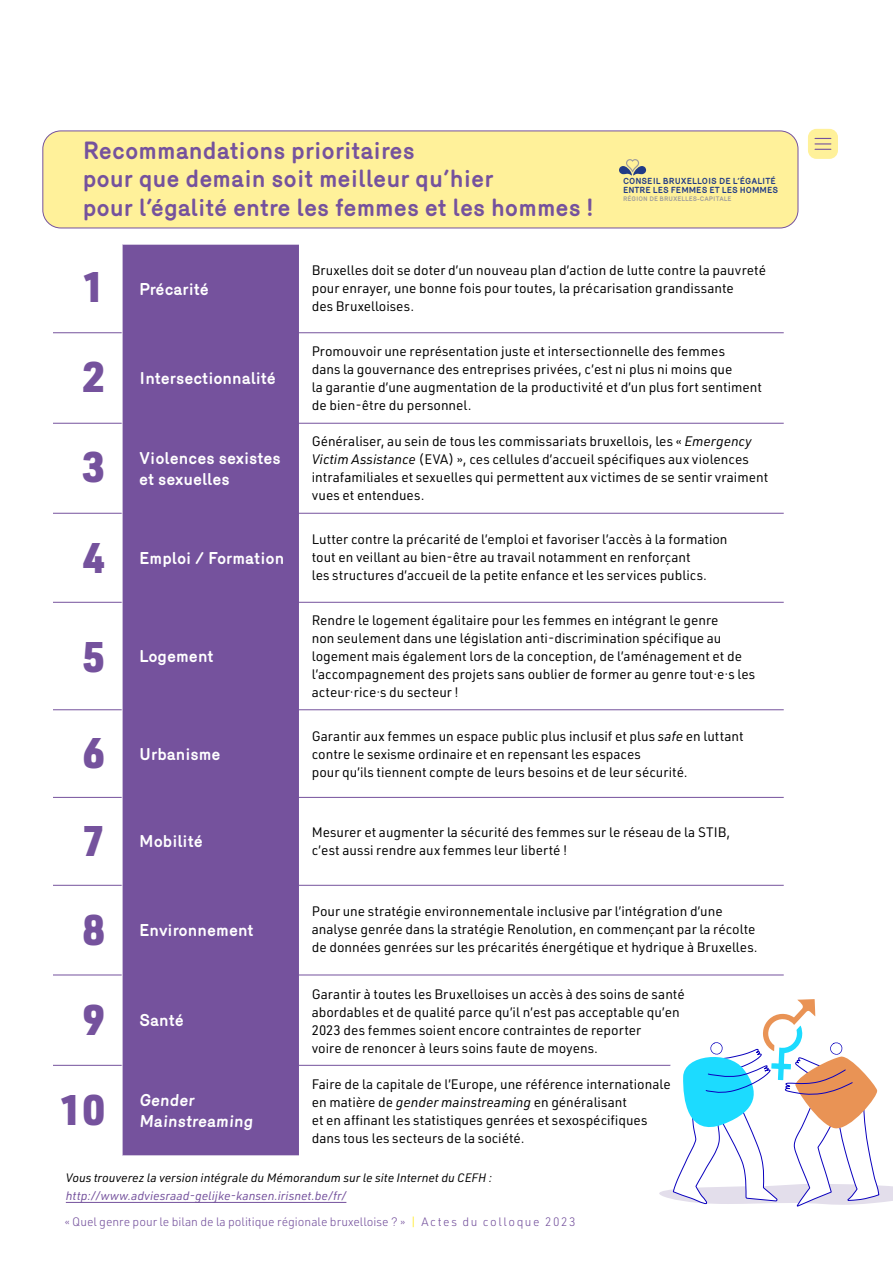
<style>
.page{position:relative;width:893px;height:1263px;background:#fff}
.page>*{position:absolute;margin:0;border:0;box-sizing:border-box;transform-origin:0 0}
.t1{font:900 42px "URWDIN";color:#75529d}
.t2{font:700 24px/28.8px "Mercury";color:#75529d}
.t3{font:700 16.5px/21px "Mercury";color:#fff}
.t4{font:13.5px/18px "URWDIN";color:#000}
.t5{font:italic 12px/18px "URWDIN";color:#000}
.t6{font:300 12px "URWDIN";color:#75529d}
.t7{font:700 8.4px/8.4px "Mercury";color:#213b86}
.t8{font:700 6.3px "Mercury";color:#9e9c9c}
.s1{font-style:italic}
.s2{color:#75529d}
.s3{color:#ffe600}
</style>
<div class="page">
<div style="left:123px;top:245px;width:176px;height:910px;background:#75529d"></div>
<hr style="left:299px;top:332px;width:485px;height:1px;background:#75529d">
<hr style="left:299px;top:423px;width:485px;height:1px;background:#75529d">
<hr style="left:299px;top:513px;width:485px;height:1px;background:#75529d">
<hr style="left:299px;top:602px;width:485px;height:1px;background:#75529d">
<hr style="left:299px;top:709px;width:485px;height:1px;background:#75529d">
<hr style="left:299px;top:797px;width:485px;height:1px;background:#75529d">
<hr style="left:299px;top:885px;width:485px;height:1px;background:#75529d">
<hr style="left:299px;top:974px;width:485px;height:1px;background:#75529d">
<hr style="left:299px;top:1065px;width:485px;height:1px;background:#75529d">
<hr style="left:34px;top:332px;width:88px;height:1px;background:#75529d">
<hr style="left:34px;top:423px;width:88px;height:1px;background:#75529d">
<hr style="left:34px;top:513px;width:88px;height:1px;background:#75529d">
<hr style="left:34px;top:602px;width:88px;height:1px;background:#75529d">
<hr style="left:34px;top:709px;width:88px;height:1px;background:#75529d">
<hr style="left:34px;top:797px;width:88px;height:1px;background:#75529d">
<hr style="left:34px;top:885px;width:88px;height:1px;background:#75529d">
<hr style="left:34px;top:974px;width:88px;height:1px;background:#75529d">
<hr style="left:34px;top:1065px;width:88px;height:1px;background:#75529d">
<div style="left:32px;top:131px;width:21px;height:1123px;background:#fff"></div>
<div style="left:43px;top:131px;width:755px;height:97px;background:#fff19a;border-radius:18px"></div>
<div style="left:42px;top:131px;width:756px;height:97px;border:1px solid #75529d;border-radius:18px"></div>
<svg style="left:619px;top:159px;width:27px;height:16px"></svg>
<svg style="left:659px;top:999px;width:234px;height:208px"></svg>
<hr style="left:66px;top:1202px;width:280px;height:1px;background:#75529d">
<div style="left:808px;top:129px;width:30px;height:30px;background:#fff19a;border-radius:9px"></div>
<svg style="left:815px;top:138px;width:16px;height:12px"></svg>
<p class="t2" style="left:83px;top:136px;width:512px">Recommandations prioritaires<br>pour que demain soit meilleur qu’hier<br>pour l’égalité entre les femmes et les hommes !</p>
<p class="t7" style="left:623px;top:177px;width:157px">CONSEIL BRUXELLOIS DE L’ÉGALITÉ<br>ENTRE LES FEMMES ET LES HOMMES</p>
<p class="t8" style="left:623px;top:195px;width:110px">RÉGION DE BRUXELLES-CAPITALE</p>
<p class="t1" style="left:82px;top:258px;width:24px">1</p>
<p class="t3" style="left:139px;top:278px;width:71px">Précarité</p>
<p class="t1" style="left:82px;top:348px;width:24px">2</p>
<p class="t3" style="left:139px;top:368px;width:138px">Intersectionnalité</p>
<p class="t1" style="left:82px;top:438px;width:24px">3</p>
<p class="t3" style="left:139px;top:447px;width:143px">Violences sexistes et sexuelles</p>
<p class="t1" style="left:82px;top:528px;width:24px">4</p>
<p class="t3" style="left:139px;top:547px;width:147px">Emploi / Formation</p>
<p class="t1" style="left:82px;top:627px;width:24px">5</p>
<p class="t3" style="left:139px;top:646px;width:76px">Logement</p>
<p class="t1" style="left:82px;top:723px;width:24px">6</p>
<p class="t3" style="left:139px;top:743px;width:83px">Urbanisme</p>
<p class="t4" style="left:312px;top:261px;width:456px">Bruxelles doit se doter d’un nouveau plan d’action de lutte contre la pauvreté pour enrayer, une bonne fois pour toutes, la précarisation grandissante<br>des Bruxelloises.</p>
<p class="t4" style="left:312px;top:342px;width:452px">Promouvoir une représentation juste et intersectionnelle des femmes<br>dans la gouvernance des entreprises privées, c’est ni plus ni moins que<br>la garantie d’une augmentation de la productivité et d’un plus fort sentiment de bien-être du personnel.</p>
<p class="t4" style="left:312px;top:432px;width:458px">Généraliser, au sein de tous les commissariats bruxellois, les « <span class="s1">Emergency Victim Assistance</span> (EVA) », ces cellules d’accueil spécifiques aux violences intrafamiliales et sexuelles qui permettent aux victimes de se sentir vraiment vues et entendues.</p>
<p class="t4" style="left:312px;top:530px;width:417px">Lutter contre la précarité de l’emploi et favoriser l’accès à la formation tout en veillant au bien-être au travail notamment en renforçant<br>les structures d’accueil de la petite enfance et les services publics.</p>
<p class="t4" style="left:312px;top:611px;width:445px">Rendre le logement égalitaire pour les femmes en intégrant le genre<br>non seulement dans une législation anti-discrimination spécifique au logement mais également lors de la conception, de l’aménagement et de l’accompagnement des projets sans oublier de former au genre tout·e·s les acteur·rice·s du secteur !</p>
<p class="t4" style="left:312px;top:726px;width:434px">Garantir aux femmes un espace public plus inclusif et plus <span class="s1">safe</span> en luttant contre le sexisme ordinaire et en repensant les espaces<br>pour qu’ils tiennent compte de leurs besoins et de leur sécurité.</p>
<p class="t1" style="left:82px;top:812px;width:24px">7</p>
<p class="t3" style="left:139px;top:831px;width:65px">Mobilité</p>
<p class="t4" style="left:312px;top:822px;width:420px">Mesurer et augmenter la sécurité des femmes sur le réseau de la STIB, c’est aussi rendre aux femmes leur liberté !</p>
<p class="t1" style="left:82px;top:900px;width:24px">8</p>
<p class="t3" style="left:139px;top:920px;width:116px">Environnement</p>
<p class="t1" style="left:82px;top:990px;width:24px">9</p>
<p class="t3" style="left:139px;top:1010px;width:46px">Santé</p>
<p class="t1" style="left:60px;top:1080px;width:47px">10</p>
<p class="t3" style="left:139px;top:1089px;width:117px">Gender<br>Mainstreaming</p>
<p class="t4" style="left:312px;top:902px;width:448px">Pour une stratégie environnementale inclusive par l’intégration d’une analyse genrée dans la stratégie Renolution, en commençant par la récolte de données genrées sur les précarités énergétique et hydrique à Bruxelles.</p>
<p class="t4" style="left:312px;top:984px;width:374px">Garantir à toutes les Bruxelloises un accès à des soins de santé abordables et de qualité parce qu’il n’est pas acceptable qu’en 2023 des femmes soient encore contraintes de reporter<br>voire de renoncer à leurs soins faute de moyens.</p>
<p class="t4" style="left:312px;top:1074px;width:361px">Faire de la capitale de l’Europe, une référence internationale en matière de <span class="s1">gender mainstreaming</span> en généralisant<br>et en affinant les statistiques genrées et sexospécifiques dans tous les secteurs de la société.</p>
<p class="t5" style="left:66px;top:1168px;width:428px">Vous trouverez la version intégrale du Mémorandum sur le site Internet du CEFH : <span class="s2">http://www.adviesraad-gelijke-kansen.irisnet.be/fr/</span></p>
<p class="t6" style="left:65px;top:1213px;width:512px">« Quel genre pour le bilan de la politique régionale bruxelloise ? » <span class="s3">|</span> A c t e s d u c o l l o q u e 2 0 2 3</p>
</div>
